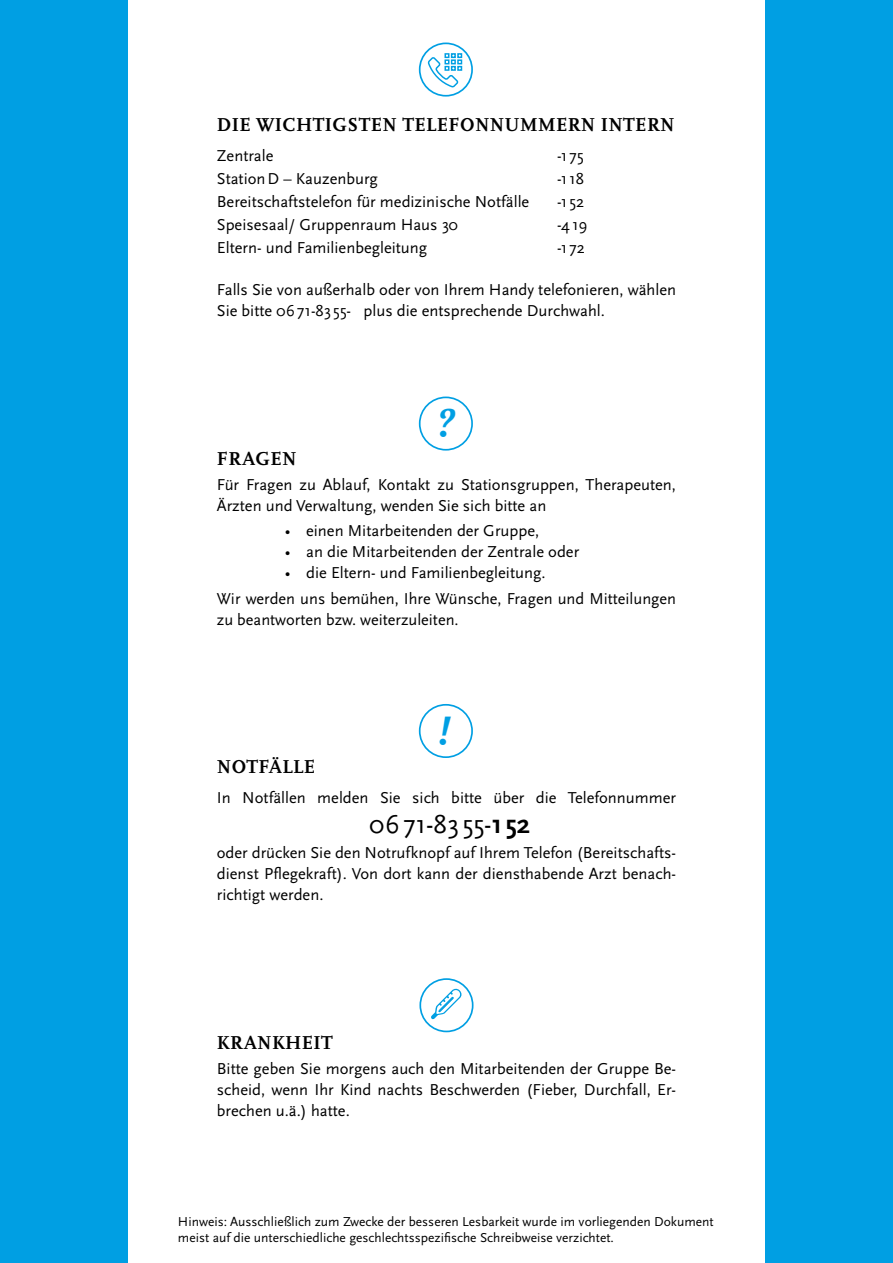
<style>
.page{position:relative;width:893px;height:1263px;background:#fff}
.page>*{position:absolute;margin:0;border:0;box-sizing:border-box;transform-origin:0 0}
.t1{font:italic 700 40.35px "Lobster Two";color:#009fe3}
.t2{font:27px "Scala Sans OT";color:#000}
.t3{font:700 19.5px "Scala OT";letter-spacing:.02em;color:#000}
.t4{font:16.5px/21px "Scala Sans OT";color:#000}
.t5{font:13.5px/16.2px "Scala Sans OT";color:#000}
.s1{font-weight:700}
</style>
<div class="page">
<div style="left:419px;top:396px;width:54px;height:55px;border:2px solid #009fe3;border-radius:50%"></div>
<div style="left:419px;top:704px;width:54px;height:54px;border:2px solid #009fe3;border-radius:50%"></div>
<div style="left:419px;top:978px;width:54px;height:54px;border:2px solid #009fe3;border-radius:50%"></div>
<svg style="left:431px;top:989px;width:30px;height:30px"></svg>
<div style="left:419px;top:43px;width:54px;height:54px;border:2px solid #009fe3;border-radius:50%"></div>
<svg style="left:428px;top:53px;width:34px;height:34px"></svg>
<div style="left:0;top:0;width:128px;height:1263px;background:#009fe3"></div>
<div style="left:765px;top:0;width:128px;height:1263px;background:#009fe3"></div>
<p class="t3" style="left:217px;top:114px;width:459px">DIE WICHTIGSTEN TELEFONNUMMERN INTERN</p>
<p class="t4" style="left:217px;top:145px;width:58px">Zentrale</p>
<p class="t4" style="left:557px;top:145px;width:28px">-1 75</p>
<p class="t4" style="left:217px;top:168px;width:163px">StationD – Kauzenburg</p>
<p class="t4" style="left:557px;top:168px;width:28px">-118</p>
<p class="t4" style="left:217px;top:192px;width:314px">Bereitschaftstelefon für medizinische Notfälle</p>
<p class="t4" style="left:557px;top:192px;width:29px">-1 52</p>
<p class="t4" style="left:217px;top:215px;width:243px">Speisesaal/ Gruppenraum Haus 30</p>
<p class="t4" style="left:557px;top:215px;width:32px">-419</p>
<p class="t4" style="left:217px;top:238px;width:212px">Eltern- und Familienbegleitung</p>
<p class="t4" style="left:557px;top:238px;width:30px">-1 72</p>
<p class="t4" style="left:217px;top:280px;width:461px">Falls Sie von außerhalb oder von Ihrem Handy telefonieren, wählen<br>Sie bitte 0671-83 55- plus die entsprechende Durchwahl.</p>
<h1 class="t1" style="left:437px;top:397px;width:18px">?</h1>
<p class="t3" style="left:217px;top:448px;width:81px">FRAGEN</p>
<p class="t4" style="left:217px;top:475px;width:461px">Für Fragen zu Ablauf, Kontakt zu Stationsgruppen, Therapeuten,<br>Ärzten und Verwaltung, wenden Sie sich bitte an</p>
<p class="t4" style="left:285px;top:521px;width:256px">• einen Mitarbeitenden der Gruppe,</p>
<p class="t4" style="left:285px;top:542px;width:296px">• an die Mitarbeitenden der Zentrale oder</p>
<p class="t4" style="left:217px;top:561px;width:461px;line-height:25.2px;text-indent:68px">• die Eltern- und Familienbegleitung.<br>Wir werden uns bemühen, Ihre Wünsche, Fragen und Mitteilungen</p>
<p class="t4" style="left:217px;top:609px;width:243px">zu beantworten bzw. weiterzuleiten.</p>
<h1 class="t1" style="left:439px;top:704px;width:12px">!</h1>
<p class="t3" style="left:217px;top:756px;width:100px">NOTFÄLLE</p>
<p class="t4" style="left:217px;top:787px;width:461px">In Notfällen melden Sie sich bitte über die Telefonnummer</p>
<h2 class="t2" style="left:370px;top:809px;width:162px">0671-83 55-<span class="s1">1 52</span></h2>
<p class="t4" style="left:217px;top:842px;width:461px;text-align:justify">oder drücken Sie den Notrufknopf auf Ihrem Telefon (Bereitschafts&shy;dienst Pflegekraft). Von dort kann der diensthabende Arzt benach&shy;richtigt werden.</p>
<p class="t3" style="left:217px;top:1031px;width:117px">KRANKHEIT</p>
<p class="t4" style="left:217px;top:1058px;width:461px;text-align:justify">Bitte geben Sie morgens auch den Mitarbeitenden der Gruppe Be&shy;scheid, wenn Ihr Kind nachts Beschwerden (Fieber, Durchfall, Er&shy;brechen u.ä.) hatte.</p>
<p class="t5" style="left:178px;top:1213px;width:537px">Hinweis: Ausschließlich zum Zwecke der besseren Lesbarkeit wurde im vorliegenden Dokument meist auf die unterschiedliche geschlechtsspezifische Schreibweise verzichtet.</p>
</div>
